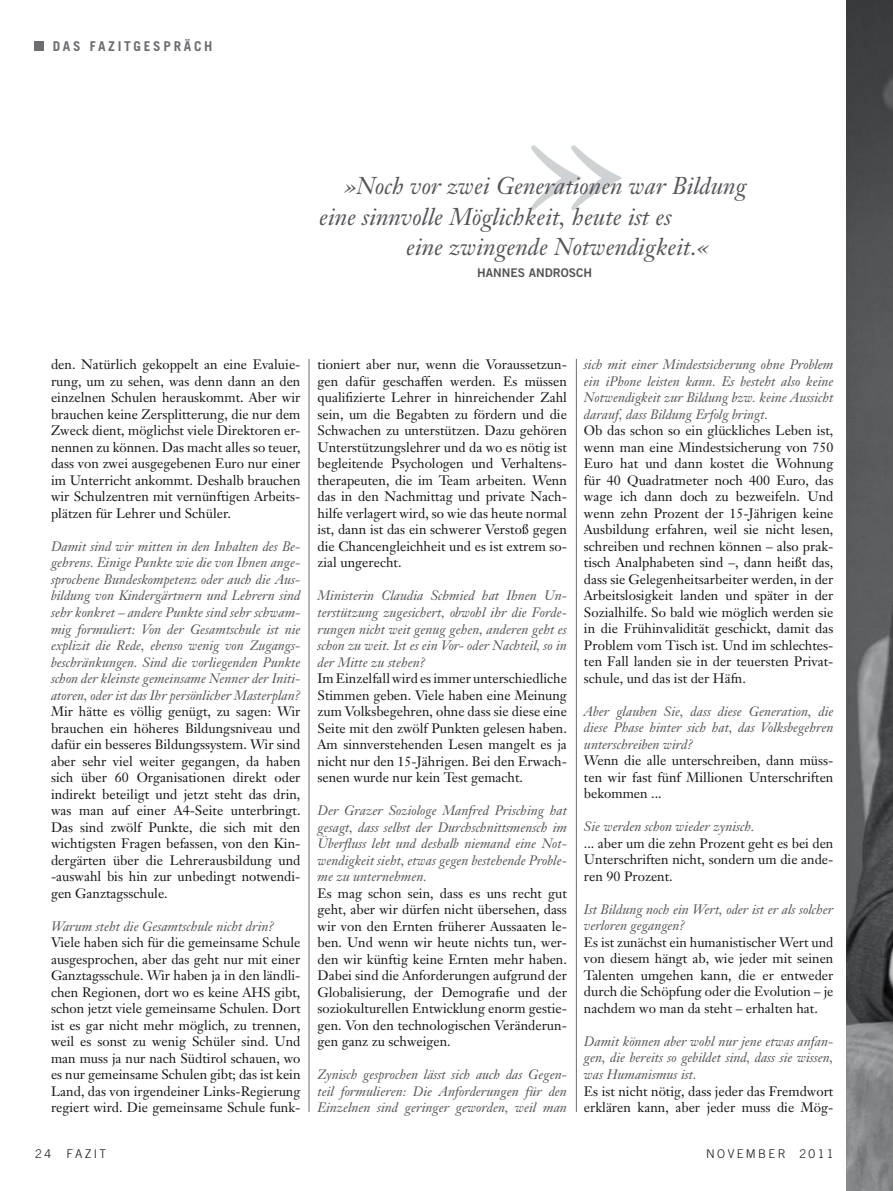
<style>
.page{position:relative;width:893px;height:1191px;background:#fff}
.page>*{position:absolute;margin:0;border:0;box-sizing:border-box;transform-origin:0 0}
.t1{font:italic 24px "Janson Text";color:#555459}
.text{font:13.5px/16.5px "Janson Text";color:#151518;text-align:justify}
.interview{font:italic 13.5px/16.5px "Janson Text";color:#555459;text-align:justify}
.t2{font:700 13.5px "Trade Gothic";letter-spacing:.2em;color:#6d6c71}
.t3{font:300 12px "Trade Gothic";letter-spacing:.2em;color:#151518}
.t4{font:12px "Trade Gothic Bold Two";color:#555459}
</style>
<div class="page">
<div style="left:34px;top:41px;width:10px;height:10px;background:#6d6c71"></div>
<img style="left:846px;top:0;width:47px;height:1191px">
<hr style="left:576px;top:359px;width:1px;height:753px;background:#6d6c71">
<svg style="left:531px;top:145px;width:91px;height:65px"></svg>
<hr style="left:309px;top:359px;width:1px;height:753px;background:#6d6c71">
<p class="t2" style="left:53px;top:38px;width:161px">DAS FAZITGESPRÄCH</p>
<p class="t1" style="left:344px;top:171px;width:404px">»Noch vor zwei Generationen war Bildung</p>
<p class="t1" style="left:319px;top:201px;width:354px">eine sinnvolle Möglichkeit, heute ist es</p>
<p class="t1" style="left:406px;top:231px;width:305px">eine zwingende Notwendigkeit.«</p>
<p class="t4" style="left:477px;top:266px;width:116px">HANNES ANDROSCH</p>
<p class="text" style="left:51px;top:356px;width:251px">den. Natürlich gekoppelt an eine Evaluie&shy;rung, um zu sehen, was denn dann an den einzelnen Schulen herauskommt. Aber wir brauchen keine Zersplitterung, die nur dem Zweck dient, möglichst viele Direktoren er&shy;nennen zu können. Das macht alles so teuer, dass von zwei ausgegebenen Euro nur einer im Unterricht ankommt. Deshalb brauchen wir Schulzentren mit vernünftigen Arbeits&shy;plätzen für Lehrer und Schüler.</p>
<p class="interview" style="left:51px;top:538px;width:251px">Damit sind wir mitten in den Inhalten des Be&shy;gehrens. Einige Punkte wie die von Ihnen ange&shy;sprochene Bundeskompetenz oder auch die Aus&shy;bildung von Kindergärtnern und Lehrern sind sehr konkret – andere Punkte sind sehr schwam&shy;mig formuliert: Von der Gesamtschule ist nie explizit die Rede, ebenso wenig von Zugangs&shy;beschränkungen. Sind die vorliegenden Punkte schon der kleinste gemeinsame Nenner der Initi&shy;atoren, oder ist das Ihr persönlicher Masterplan?</p>
<p class="text" style="left:51px;top:703px;width:251px">Mir hätte es völlig genügt, zu sagen: Wir brauchen ein höheres Bildungsniveau und dafür ein besseres Bildungssystem. Wir sind aber sehr viel weiter gegangen, da haben sich über 60 Organisationen direkt oder indirekt beteiligt und jetzt steht das drin, was man auf einer A4-Seite unterbringt.<br>Das sind zwölf Punkte, die sich mit den wichtigsten Fragen befassen, von den Kin&shy;dergärten über die Lehrerausbildung und</p>
<p class="text" style="left:51px;top:868px;width:251px">-auswahl bis hin zur unbedingt notwendi&shy;gen Ganztagsschule.</p>
<p class="interview" style="left:51px;top:917px;width:225px">Warum steht die Gesamtschule nicht drin?</p>
<p class="text" style="left:51px;top:934px;width:251px">Viele haben sich für die gemeinsame Schule ausgesprochen, aber das geht nur mit einer Ganztagsschule. Wir haben ja in den ländli&shy;chen Regionen, dort wo es keine AHS gibt, schon jetzt viele gemeinsame Schulen. Dort ist es gar nicht mehr möglich, zu trennen, weil es sonst zu wenig Schüler sind. Und man muss ja nur nach Südtirol schauen, wo es nur gemeinsame Schulen gibt; das ist kein Land, das von irgendeiner Links-Regierung regiert wird. Die gemeinsame Schule funk-</p>
<p class="text" style="left:317px;top:356px;width:251px">tioniert aber nur, wenn die Voraussetzun&shy;gen dafür geschaffen werden. Es müssen qualifizierte Lehrer in hinreichender Zahl sein, um die Begabten zu fördern und die Schwachen zu unterstützen. Dazu gehören Unterstützungslehrer und da wo es nötig ist begleitende Psychologen und Verhaltens&shy;therapeuten, die im Team arbeiten. Wenn das in den Nachmittag und private Nach&shy;hilfe verlagert wird, so wie das heute normal ist, dann ist das ein schwerer Verstoß gegen die Chancengleichheit und es ist extrem so&shy;zial ungerecht.</p>
<p class="interview" style="left:317px;top:587px;width:251px">Ministerin Claudia Schmied hat Ihnen Un&shy;terstützung zugesichert, obwohl ihr die Forde&shy;rungen nicht weit genug gehen, anderen geht es schon zu weit. Ist es ein Vor- oder Nachteil, so in der Mitte zu stehen?</p>
<p class="text" style="left:317px;top:670px;width:251px">Im Einzelfall wird es immer unterschiedliche Stimmen geben. Viele haben eine Meinung zum Volksbegehren, ohne dass sie diese eine Seite mit den zwölf Punkten gelesen haben.<br>Am sinnverstehenden Lesen mangelt es ja nicht nur den 15-Jährigen. Bei den Erwach&shy;senen wurde nur kein Test gemacht.</p>
<p class="interview" style="left:317px;top:802px;width:251px">Der Grazer Soziologe Manfred Prisching hat gesagt, dass selbst der Durchschnittsmensch im Überfluss lebt und deshalb niemand eine Not&shy;wendigkeit sieht, etwas gegen bestehende Proble&shy;me zu unternehmen.</p>
<p class="text" style="left:317px;top:884px;width:251px">Es mag schon sein, dass es uns recht gut geht, aber wir dürfen nicht übersehen, dass wir von den Ernten früherer Aussaaten le&shy;ben. Und wenn wir heute nichts tun, wer&shy;den wir künftig keine Ernten mehr haben.<br>Dabei sind die Anforderungen aufgrund der Globalisierung, der Demografie und der soziokulturellen Entwicklung enorm gestie&shy;gen. Von den technologischen Veränderun&shy;gen ganz zu schweigen.</p>
<p class="interview" style="left:317px;top:1066px;width:251px">Zynisch gesprochen lässt sich auch das Gegen&shy;teil formulieren: Die Anforderungen für den Einzelnen sind geringer geworden, weil man</p>
<p class="interview" style="left:584px;top:356px;width:251px">sich mit einer Mindestsicherung ohne Problem ein iPhone leisten kann. Es besteht also keine Notwendigkeit zur Bildung bzw. keine Aussicht darauf, dass Bildung Erfolg bringt.</p>
<p class="text" style="left:584px;top:422px;width:251px">Ob das schon so ein glückliches Leben ist, wenn man eine Mindestsicherung von 750<br>Euro hat und dann kostet die Wohnung für 40 Quadratmeter noch 400 Euro, das wage ich dann doch zu bezweifeln. Und wenn zehn Prozent der 15-Jährigen keine Ausbildung erfahren, weil sie nicht lesen, schreiben und rechnen können – also prak&shy;tisch Analphabeten sind –, dann heißt das, dass sie Gelegenheitsarbeiter werden, in der Arbeitslosigkeit landen und später in der Sozialhilfe. So bald wie möglich werden sie in die Frühinvalidität geschickt, damit das Problem vom Tisch ist. Und im schlechtes&shy;ten Fall landen sie in der teuersten Privat&shy;schule, und das ist der Häfn.</p>
<p class="interview" style="left:584px;top:703px;width:251px">Aber glauben Sie, dass diese Generation, die diese Phase hinter sich hat, das Volksbegehren unterschreiben wird?</p>
<p class="text" style="left:584px;top:752px;width:251px">Wenn die alle unterschreiben, dann müss&shy;ten wir fast fünf Millionen Unterschriften bekommen ...</p>
<p class="interview" style="left:584px;top:818px;width:172px">Sie werden schon wieder zynisch.</p>
<p class="text" style="left:584px;top:835px;width:251px">... aber um die zehn Prozent geht es bei den Unterschriften nicht, sondern um die ande&shy;ren 90 Prozent.</p>
<p class="interview" style="left:584px;top:901px;width:251px">Ist Bildung noch ein Wert, oder ist er als solcher verloren gegangen?</p>
<p class="text" style="left:584px;top:934px;width:251px">Es ist zunächst ein humanistischer Wert und von diesem hängt ab, wie jeder mit seinen Talenten umgehen kann, die er entweder durch die Schöpfung oder die Evolution – je nachdem wo man da steht – erhalten hat.</p>
<p class="interview" style="left:584px;top:1033px;width:251px">Damit können aber wohl nur jene etwas anfan&shy;gen, die bereits so gebildet sind, dass sie wissen, was Humanismus ist.</p>
<p class="text" style="left:584px;top:1082px;width:251px">Es ist nicht nötig, dass jeder das Fremdwort erklären kann, aber jeder muss die Mög-</p>
<p class="t3" style="left:35px;top:1146px;width:17px">24</p>
<p class="t3" style="left:67px;top:1146px;width:41px">FAZIT</p>
<p class="t3" style="left:706px;top:1146px;width:129px">NOVEMBER 2011</p>
</div>
